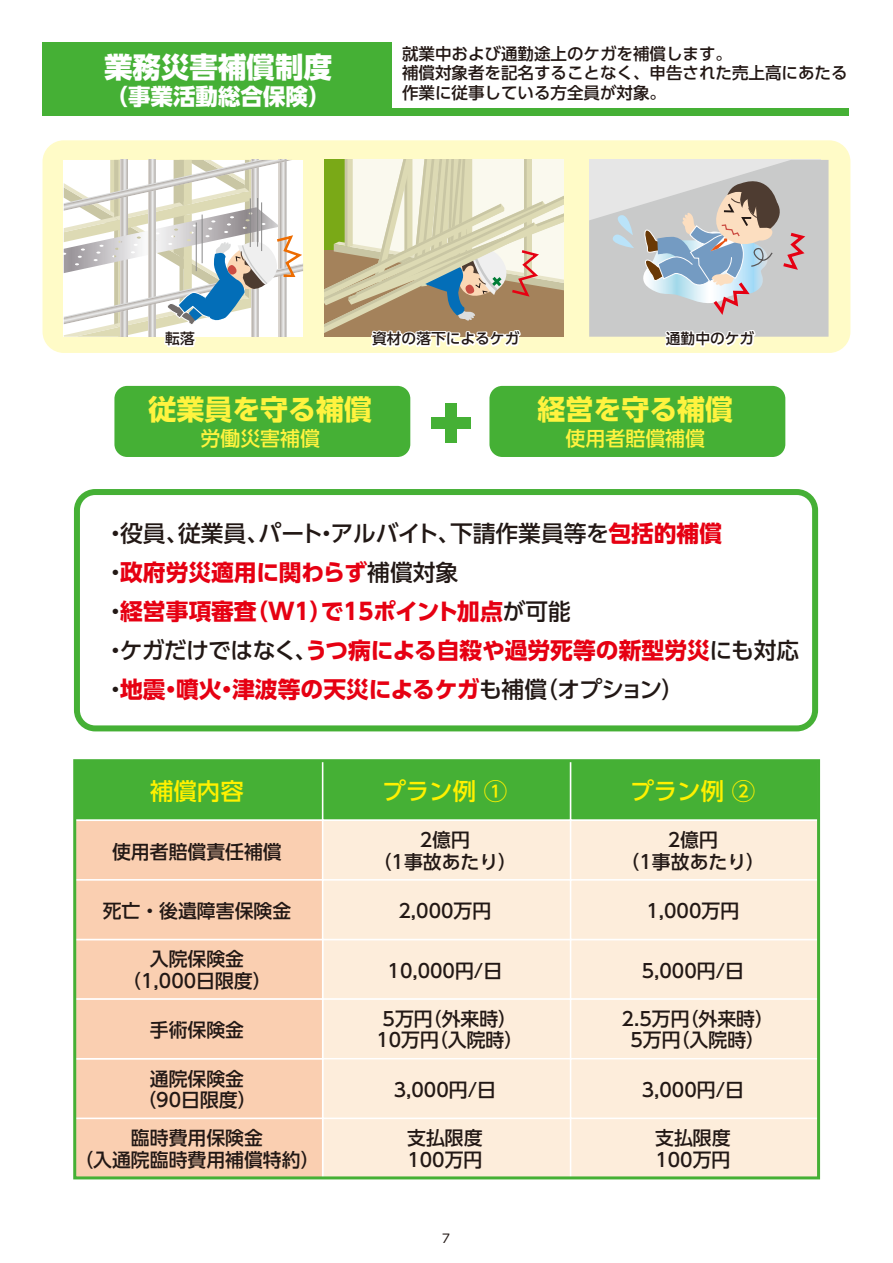
<style>
.page{position:relative;width:893px;height:1263px;background:#fff}
.page>*{position:absolute;margin:0;border:0;box-sizing:border-box;transform-origin:0 0}
.t1{font:800 28.5px "UD Shin Go Pro";color:#fff}
.t2{font:700 27.9px "UD Shin Go Pro";color:#fff33f}
.t3{font:500 23.4px "UD Shin Go Pro";color:#fff100}
.t4{font:700 22.8px/39px "UD Shin Go Pro";color:#e60012}
.t5{font:800 22.5px "UD Shin Go Pro";color:#fff}
.t6{font:500 19.95px "UD Shin Go Pro";color:#fff33f}
.t7{font:500 18.9px/21.5px "UD Shin Go Pro";color:#221815;text-align:center}
.t8{font:500 16.5px/19.5px "UD Shin Go Pro";color:#221714}
.t9{font:500 14.7px "UD Shin Go Pro";color:#221815}
.t10{font:12px "UD Shin Go Pro";color:#221815}
.s1{font-weight:500;color:#221815}
</style>
<div class="page">
<svg style="left:74px;top:489px;width:744px;height:242px"></svg>
<div style="left:43px;top:140px;width:807px;height:213px;background:#fffbc7;border-radius:21px"></div>
<div style="left:43px;top:108px;width:806px;height:8px;background:#45b035"></div>
<div style="left:114px;top:386px;width:296px;height:71px;background:#45b035;border-radius:13px"></div>
<div style="left:489px;top:386px;width:296px;height:71px;background:#45b035;border-radius:13px"></div>
<div style="left:43px;top:43px;width:349px;height:73px;background:#45b035"></div>
<div style="left:445px;top:403px;width:12px;height:39px;background:#45b035"></div>
<div style="left:432px;top:417px;width:39px;height:12px;background:#45b035"></div>
<div style="left:75px;top:761px;width:248px;height:59px;background:#45b035"></div>
<div style="left:323px;top:761px;width:248px;height:59px;background:#45b035"></div>
<div style="left:571px;top:761px;width:248px;height:59px;background:#45b035"></div>
<div style="left:75px;top:820px;width:248px;height:60px;background:#facfb1"></div>
<div style="left:74px;top:819px;width:249px;height:62px;border:2px solid #fff"></div>
<div style="left:323px;top:939px;width:248px;height:60px;background:#fdeddb"></div>
<div style="left:322px;top:939px;width:249px;height:61px;border:2px solid #fff"></div>
<div style="left:571px;top:939px;width:248px;height:60px;background:#fdeddb"></div>
<div style="left:570px;top:939px;width:249px;height:61px;border:2px solid #fff"></div>
<div style="left:323px;top:820px;width:248px;height:60px;background:#fdeddb"></div>
<div style="left:322px;top:819px;width:249px;height:62px;border:2px solid #fff"></div>
<div style="left:323px;top:999px;width:248px;height:60px;background:#fdeddb"></div>
<div style="left:322px;top:998px;width:249px;height:61px;border:2px solid #fff"></div>
<div style="left:323px;top:1118px;width:248px;height:60px;background:#fdeddb"></div>
<div style="left:322px;top:1117px;width:249px;height:62px;border:2px solid #fff"></div>
<div style="left:571px;top:1118px;width:248px;height:60px;background:#fdeddb"></div>
<div style="left:570px;top:1117px;width:249px;height:62px;border:2px solid #fff"></div>
<div style="left:571px;top:999px;width:248px;height:60px;background:#fdeddb"></div>
<div style="left:570px;top:998px;width:249px;height:61px;border:2px solid #fff"></div>
<div style="left:75px;top:939px;width:248px;height:60px;background:#facfb1"></div>
<div style="left:74px;top:939px;width:249px;height:61px;border:2px solid #fff"></div>
<div style="left:75px;top:1118px;width:248px;height:60px;background:#facfb1"></div>
<div style="left:323px;top:1059px;width:248px;height:59px;background:#fdeddb"></div>
<div style="left:322px;top:1058px;width:249px;height:61px;border:2px solid #fff"></div>
<div style="left:571px;top:1059px;width:248px;height:59px;background:#fdeddb"></div>
<div style="left:570px;top:1058px;width:249px;height:61px;border:2px solid #fff"></div>
<div style="left:75px;top:1059px;width:248px;height:59px;background:#facfb1"></div>
<div style="left:74px;top:1058px;width:249px;height:61px;border:2px solid #fff"></div>
<div style="left:571px;top:820px;width:248px;height:60px;background:#fdeddb"></div>
<div style="left:570px;top:819px;width:249px;height:62px;border:2px solid #fff"></div>
<div style="left:75px;top:880px;width:248px;height:59px;background:#facfb1"></div>
<div style="left:74px;top:879px;width:249px;height:61px;border:2px solid #fff"></div>
<div style="left:323px;top:880px;width:248px;height:59px;background:#fdeddb"></div>
<div style="left:322px;top:879px;width:249px;height:61px;border:2px solid #fff"></div>
<div style="left:571px;top:880px;width:248px;height:59px;background:#fdeddb"></div>
<div style="left:570px;top:879px;width:249px;height:61px;border:2px solid #fff"></div>
<div style="left:75px;top:999px;width:248px;height:60px;background:#facfb1"></div>
<div style="left:74px;top:998px;width:249px;height:61px;border:2px solid #fff"></div>
<div style="left:73px;top:759px;width:747px;height:420px;border:3px solid #45b035"></div>
<svg style="left:64px;top:160px;width:240px;height:188px;background:#ddded8"></svg>
<svg style="left:324px;top:160px;width:240px;height:188px;background:#cfc8a9"></svg>
<svg style="left:589px;top:160px;width:239px;height:188px;background:#c9c9c9"></svg>
<h1 class="t1" style="left:104px;top:44px;width:229px">業務災害補償制度</h1>
<p class="t5" style="left:106px;top:78px;width:226px">（事業活動総合保険）</p>
<p class="t8" style="left:402px;top:43px;width:447px">就業中および通勤途上のケガを補償します。<br>補償対象者を記名することなく、申告された売上高にあたる作業に従事している方全員が対象。</p>
<p class="t9" style="left:165px;top:327px;width:31px">転落</p>
<p class="t9" style="left:372px;top:327px;width:149px">資材の落下によるケガ</p>
<p class="t9" style="left:666px;top:327px;width:90px">通勤中のケガ</p>
<h2 class="t2" style="left:148px;top:387px;width:225px">従業員を守る補償</h2>
<p class="t6" style="left:200px;top:422px;width:121px">労働災害補償</p>
<h2 class="t2" style="left:537px;top:387px;width:197px">経営を守る補償</h2>
<p class="t6" style="left:565px;top:422px;width:141px">使用者賠償補償</p>
<p class="t4" style="left:104px;top:513px;width:697px"><span class="s1">・役員、従業員、パート・アルバイト、下請作業員等を</span>包括的補償<br><span class="s1">・</span>政府労災適用に関わらず<span class="s1">補償対象<br>・</span>経営事項審査（W１）で15ポイント加点<span class="s1">が可能<br>・ケガだけではなく、</span>うつ病による自殺や過労死等の新型労災<span class="s1">にも対応・</span>地震・噴火・津波等の天災によるケガ<span class="s1">も補償（オプション）</span></p>
<p class="t3" style="left:150px;top:772px;width:95px">補償内容</p>
<p class="t3" style="left:382px;top:772px;width:126px">プラン例 ①</p>
<p class="t3" style="left:630px;top:772px;width:126px">プラン例 ②</p>
<p class="t7" style="left:112px;top:840px;width:171px">使用者賠償責任補償</p>
<p class="t7" style="left:373px;top:829px;width:146px">2億円<br>（1事故あたり）</p>
<p class="t7" style="left:621px;top:829px;width:146px">2億円<br>（1事故あたり）</p>
<p class="t7" style="left:103px;top:900px;width:190px">死亡・後遺障害保険金</p>
<p class="t7" style="left:399px;top:900px;width:94px">2,000万円</p>
<p class="t7" style="left:646px;top:900px;width:94px">1,000万円</p>
<p class="t7" style="left:122px;top:948px;width:151px">入院保険金（1,000日限度）</p>
<p class="t7" style="left:150px;top:1019px;width:96px">手術保険金</p>
<p class="t7" style="left:137px;top:1067px;width:121px">通院保険金（90日限度）</p>
<p class="t7" style="left:74px;top:1127px;width:247px">臨時費用保険金<br>（入通院臨時費用補償特約）</p>
<p class="t7" style="left:388px;top:959px;width:116px">10,000円/日</p>
<p class="t7" style="left:642px;top:959px;width:104px">5,000円/日</p>
<p class="t7" style="left:376px;top:1007px;width:149px">5万円（外来時）<br>10万円（入院時）</p>
<p class="t7" style="left:622px;top:1007px;width:154px">2.5万円（外来時）<br>5万円（入院時）</p>
<p class="t7" style="left:394px;top:1078px;width:104px">3,000円/日</p>
<p class="t7" style="left:642px;top:1078px;width:104px">3,000円/日</p>
<p class="t7" style="left:407px;top:1127px;width:77px;text-align:left">支払限度<br>100万円</p>
<p class="t7" style="left:655px;top:1127px;width:77px;text-align:left">支払限度<br>100万円</p>
<p class="t10" style="left:442px;top:1229px;width:9px">7</p>
</div>
